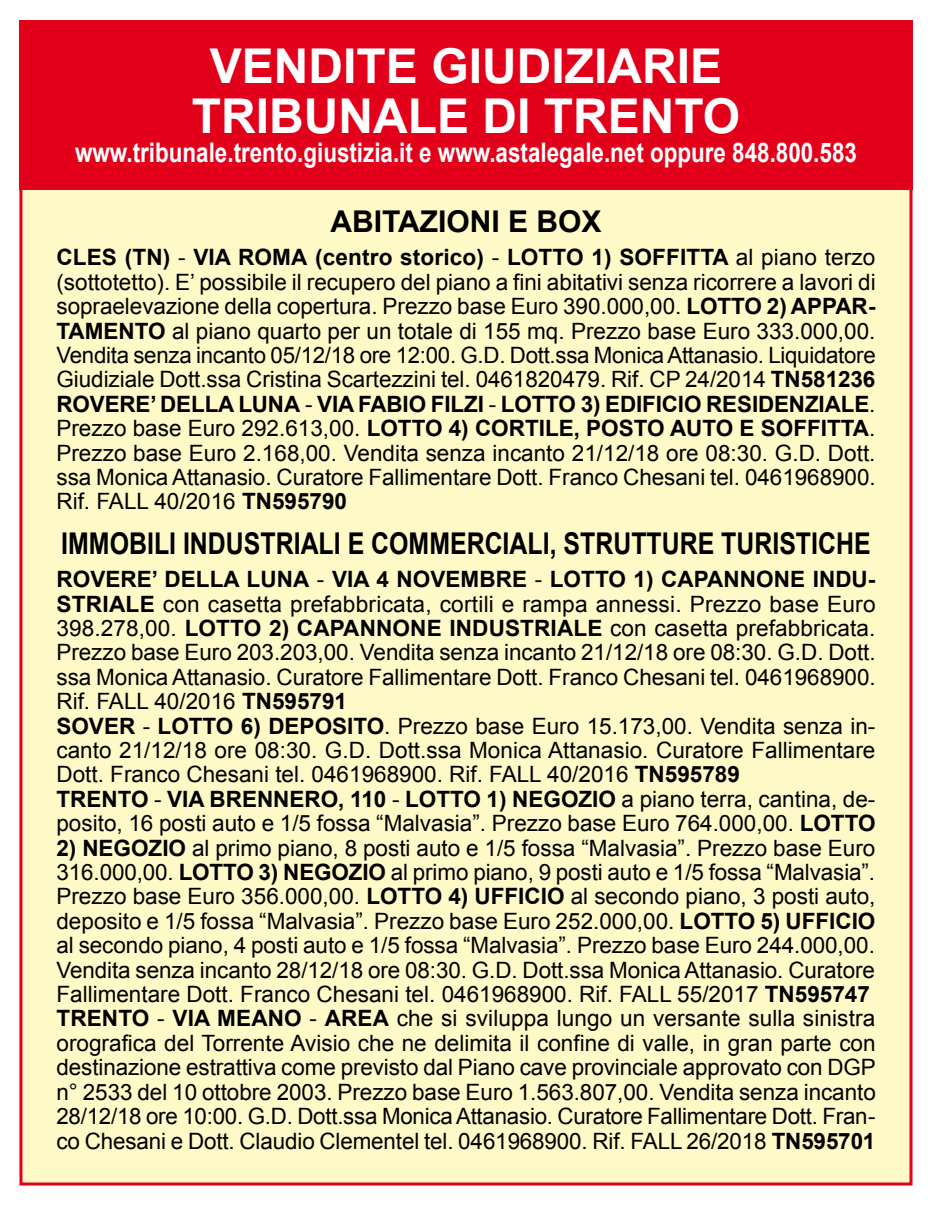
<style>
.page{position:relative;width:931px;height:1207px;background:#fff}
.page>*{position:absolute;margin:0;border:0;box-sizing:border-box;transform-origin:0 0}
.t1{font:700 48px/50.4px "Arial";color:#fff}
.t2{font:700 30px "Arial";color:#000;scale:.83 1}
.t3{font:700 30px "Arial";color:#000}
.t4{font:700 27px "Arial";color:#fff;scale:.83 1}
.t5{font:22.5px/24.3px "Arial";color:#000}
.t6{font:700 22.5px "Arial";color:#000}
.s1{font-weight:400}
.s2{font-weight:700}
</style>
<div class="page">
<div style="left:21px;top:22px;width:890px;height:1162px;background:#fff9c7"></div>
<div style="left:19px;top:20px;width:893px;height:170px;background:#e2001a"></div>
<h1 class="t1" style="left:192px;top:42px;width:506px;text-indent:240px">GIUDIZIARIE<br>TRIBUNALE DI TRENTO</h1>
<p class="t4" style="left:75px;top:134px;width:943px">www.tribunale.trento.giustizia.it e www.astalegale.net oppure 848.800.583</p>
<h1 class="t1" style="left:210px;top:42px;width:158px">VEN DITE</h1>
<h2 class="t3" style="left:330px;top:202px;width:273px">Abitazioni e box</h2>
<p class="t6" style="left:56px;top:242px;width:481px">CLES (TN ) <span class="s1">-</span> VIA ROMA (centro storico) <span class="s1">-</span> LOTTO</p>
<p class="t5" style="left:56px;top:245px;width:821px;text-align:justify;text-indent:535px"><span class="s2">1) SOFFITTA</span> al piano terzo (sottotetto). E’ possibile il recupero del piano a fini abitativi senza ricorrere a lavori di sopraelevazione della copertura. Prezzo base Euro 390.000,00. <span class="s2">LOTTO</span></p>
<p class="t6" style="left:767px;top:291px;width:110px">2) APPAR-</p>
<p class="t6" style="left:56px;top:316px;width:63px">TAMENTO</p>
<p class="t5" style="left:56px;top:319px;width:821px;text-align:justify;text-indent:116px">al piano quarto per un totale di 155 mq. Prezzo base Euro 333.000,00.<br>Vendita senza incanto 05/12/18 ore 12:00. G.D. Dott.ssa Monica Attanasio. Liquidatore Giudiziale Dott.ssa Cristina Scartezzini tel. 0461820479. Rif. CP 24/2014 <span class="s2">TN 581236<br>ROVERE’ DELLA LUNA</span> - <span class="s2">VIA FABIO</span></p>
<p class="t6" style="left:431px;top:389px;width:100px">FILZI <span class="s1">-</span> LOTTO</p>
<p class="t6" style="left:581px;top:389px;width:207px">3) EDIFICIO RESIDENZI</p>
<p class="t6" style="left:825px;top:389px;width:52px">ALE<span class="s1">.</span></p>
<p class="t5" style="left:56px;top:416px;width:340px">Prezzo base Euro 292.613,00. <span class="s2">LOTTO</span></p>
<p class="t5" style="left:56px;top:416px;width:821px;text-align:justify;text-indent:392px"><span class="s2">4) CORTI LE, POSTO AUTO E SOFFITTA</span>.<br>Prezzo base Euro 2.168,00. Vendita senza incanto 21/12/18 ore 08:30. G.D. Dott. ssa Monica Attanasio. Curatore Fallimentare Dott. Franco Chesani tel. 0461968900.<br>Rif. FALL 40/2016 <span class="s2">TN 595790</span></p>
<h2 class="t2" style="left:61px;top:524px;width:977px">Immobili industriali e comm erciali, strutture turistiche</h2>
<p class="t6" style="left:56px;top:564px;width:524px">ROVERE’ DELLA LUNA <span class="s1">-</span> VIA 4 NOVEMBRE <span class="s1">-</span> LOTTO</p>
<p class="t6" style="left:633px;top:564px;width:107px">1) CAPANNONE</p>
<p class="t5" style="left:56px;top:567px;width:821px;text-align:justify;text-indent:756px"><span class="s2">INDU-STRIALE</span> con casetta prefabbricata, cortili e rampa annessi. Prezzo base Euro 398.278,00. <span class="s2">LOTTO</span></p>
<p class="t5" style="left:56px;top:616px;width:821px;text-indent:393px"><span class="s2">IN DUSTRIALE</span> con casetta prefabbricata.<br>Prezzo base Euro 203.203,00. Vendita senza incanto 21/12/18 ore 08:30. G.D. Dott. ssa Monica Attanasio. Curatore Fallimentare Dott. Franco Chesani tel. 0461968900.<br>Rif. FALL 40/2016 <span class="s2">TN 595791<br>SOVER</span> - <span class="s2">LOTTO</span></p>
<p class="t6" style="left:269px;top:613px;width:108px">2) CAPANNONE</p>
<p class="t5" style="left:56px;top:714px;width:820px;text-indent:184px"><span class="s2">6) DEPOSITO</span>. Prezzo base Euro 15.173,00. Vendita senza in&shy;canto 21/12/18 ore 08:30. G.D. Dott.ssa Monica Attanasio. Curatore Fallimentare Dott. Franco Chesani tel. 0461968900. Rif. FALL 40/2016 <span class="s2">TN 595789<br>TRENTO</span></p>
<p class="t6" style="left:154px;top:784px;width:104px"><span class="s1">-</span> VIA BRENNE</p>
<p class="t6" style="left:305px;top:784px;width:131px">RO, 110 <span class="s1">-</span> LOTTO</p>
<p class="t6" style="left:487px;top:784px;width:89px">1) NEGOZIO</p>
<p class="t5" style="left:56px;top:787px;width:820px;text-indent:565px">a piano terra, cantina, de&shy;posito, 16 posti auto e 1/5 fossa “Malvasia”. Prezzo base Euro 764.000,00. <span class="s2">LOTTO</span></p>
<p class="t6" style="left:56px;top:833px;width:89px">2) NEGOZIO</p>
<p class="t5" style="left:56px;top:836px;width:820px;text-indent:136px">al primo piano, 8 posti auto e 1/5 fossa “Malvasia”. Prezzo base Euro<br>316.000,00. <span class="s2">LOTTO</span></p>
<p class="t5" style="left:56px;top:860px;width:820px;text-indent:334px">al primo piano, 9 posti auto e 1/5 fossa “Malvasia”.<br>Prezzo base Euro 356.000,00. <span class="s2">LOTTO</span></p>
<p class="t6" style="left:259px;top:857px;width:88px">3) NEGOZIO</p>
<p class="t5" style="left:56px;top:885px;width:820px;text-indent:392px"><span class="s2">4) UFFICIO</span> al secondo piano, 3 posti auto, deposito e 1/5 fossa “Malvasia”. Prezzo base Euro 252.000,00. <span class="s2">LOTTO</span></p>
<p class="t6" style="left:760px;top:906px;width:103px">5) UFFICIO</p>
<p class="t5" style="left:56px;top:933px;width:820px">al secondo piano, 4 posti auto e 1/5 fossa “Malvasia”. Prezzo base Euro 244.000,00.<br>Vendita senza incanto 28/12/18 ore 08:30. G.D. Dott.ssa Monica Attanasio. Curatore Fallimentare Dott. Franco Chesani tel. 0461968900. Rif. FALL 55/2017 <span class="s2">TN 595747<br>TRENTO</span></p>
<p class="t5" style="left:56px;top:1007px;width:821px;text-align:justify;text-indent:101px">- <span class="s2">VIA MEANO</span> - <span class="s2">AREA</span> che si sviluppa lungo un versante sulla sinistra orografica del Torrente Avisio che ne delimita il confine di valle, in gran parte con destinazione estrattiva come previsto dal Piano cave provinciale approvato con DGP n° 2533 del 10 ottobre 2003. Prezzo base Euro 1.563.807,00. Vendita senza incanto 28/12/18 ore 10:00. G.D. Dott.ssa Monica Attanasio. Curatore Fallimentare Dott. Fran&shy;co Chesani e Dott. Claudio Clementel tel. 0461968900. Rif. FALL 26/2018 <span class="s2">TN 595701</span></p>
</div>
